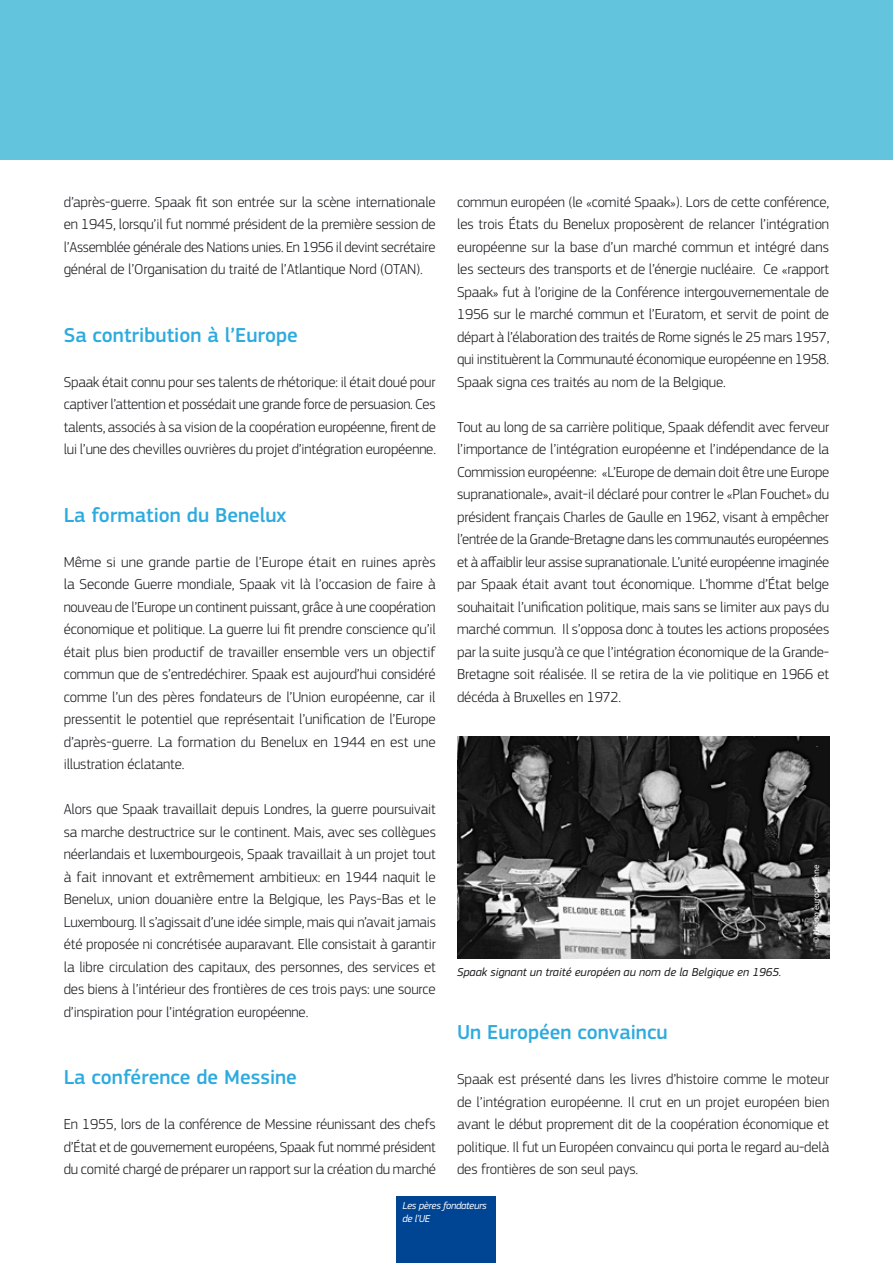
<style>
.page{position:relative;width:893px;height:1263px;background:#fff}
.page>*{position:absolute;margin:0;border:0;box-sizing:border-box;transform-origin:0 0}
.t1{font:500 21px "EC Square Sans Pro";color:#2eabde}
.t2{font:300 15px/22.5px "EC Square Sans Pro";letter-spacing:-.01em;color:#1a171c;text-align:justify}
.t3{font:italic 12px "EC Square Sans Pro";color:#1a171c}
.t4{font:italic 10.5px/12.6px "EC Square Sans Pro";letter-spacing:-.03em;color:#fff}
.t5{font:9px "Myriad Pro";color:#fff}
</style>
<div class="page">
<div style="left:0;top:0;width:893px;height:160px;background:#62c4dd"></div>
<img style="left:457px;top:736px;width:372px;height:222px">
<div style="left:397px;top:1196px;width:99px;height:67px;background:#004494"></div>
<p class="t2" style="left:64px;top:190px;width:374px">d’après-guerre. Spaak fit son entrée sur la scène internationale en 1945, lorsqu’il fut nommé président de la première session de l’Assemblée générale des Nations unies. En 1956 il devint secrétaire général de l’Organisation du traité de l’Atlantique Nord (OTAN).</p>
<h1 class="t1" style="left:64px;top:322px;width:236px">Sa contribution à l’Europe</h1>
<p class="t2" style="left:64px;top:370px;width:374px">Spaak était connu pour ses talents de rhétorique: il était doué pour captiver l’attention et possédait une grande force de persuasion. Ces talents, associés à sa vision de la coopération européenne, firent de lui l’une des chevilles ouvrières du projet d’intégration européenne.</p>
<h1 class="t1" style="left:64px;top:502px;width:224px">La formation du Benelux</h1>
<p class="t2" style="left:64px;top:550px;width:374px">Même si une grande partie de l’Europe était en ruines après la Seconde Guerre mondiale, Spaak vit là l’occasion de faire à nouveau de l’Europe un continent puissant, grâce à une coopération économique et politique. La guerre lui fit prendre conscience qu’il était plus bien productif de travailler ensemble vers un objectif commun que de s’entredéchirer. Spaak est aujourd’hui considéré comme l’un des pères fondateurs de l’Union européenne, car il pressentit le potentiel que représentait l’unification de l’Europe d’après-guerre. La formation du Benelux en 1944 en est une illustration éclatante.</p>
<p class="t2" style="left:64px;top:798px;width:374px">Alors que Spaak travaillait depuis Londres, la guerre poursuivait sa marche destructrice sur le continent. Mais, avec ses collègues néerlandais et luxembourgeois, Spaak travaillait à un projet tout à fait innovant et extrêmement ambitieux: en 1944 naquit le Benelux, union douanière entre la Belgique, les Pays-Bas et le Luxembourg. Il s’agissait d’une idée simple, mais qui n’avait jamais été proposée ni concrétisée auparavant. Elle consistait à garantir la libre circulation des capitaux, des personnes, des services et des biens à l’intérieur des frontières de ces trois pays: une source d’inspiration pour l’intégration européenne.</p>
<p class="t2" style="left:457px;top:190px;width:374px">commun européen (le «comité Spaak»). Lors de cette conférence, les trois États du Benelux proposèrent de relancer l’intégration européenne sur la base d’un marché commun et intégré dans les secteurs des transports et de l’énergie nucléaire. Ce «rapport Spaak» fut à l’origine de la Conférence intergouvernementale de 1956 sur le marché commun et l’Euratom, et servit de point de départ à l’élaboration des traités de Rome signés le 25 mars 1957, qui instituèrent la Communauté économique européenne en 1958.<br>Spaak signa ces traités au nom de la Belgique.</p>
<p class="t2" style="left:457px;top:415px;width:374px">Tout au long de sa carrière politique, Spaak défendit avec ferveur l’importance de l’intégration européenne et l’indépendance de la Commission européenne: «L’Europe de demain doit être une Europe supranationale», avait-il déclaré pour contrer le «Plan Fouchet» du président français Charles de Gaulle en 1962, visant à empêcher l’entrée de la Grande-Bretagne dans les communautés européennes et à affaiblir leur assise supranationale. L’unité européenne imaginée par Spaak était avant tout économique. L’homme d’État belge souhaitait l’unification politique, mais sans se limiter aux pays du marché commun. Il s’opposa donc à toutes les actions proposées par la suite jusqu’à ce que l’intégration économique de la Grande-Bretagne soit réalisée. Il se retira de la vie politique en 1966 et décéda à Bruxelles en 1972.</p>
<p class="t3" style="left:457px;top:965px;width:326px">Spaak signant un traité européen au nom de la Belgique en 1965.</p>
<p class="t5" style="left:811px;top:943px;width:80px;rotate:-90deg">© Union européenne</p>
<h1 class="t1" style="left:457px;top:1020px;width:212px">Un Européen convaincu</h1>
<p class="t2" style="left:457px;top:1068px;width:374px">Spaak est présenté dans les livres d’histoire comme le moteur de l’intégration européenne. Il crut en un projet européen bien avant le début proprement dit de la coopération économique et politique. Il fut un Européen convaincu qui porta le regard au-delà des frontières de son seul pays.</p>
<p class="t4" style="left:402px;top:1199px;width:86px">Les pères fondateurs de l’UE</p>
<h1 class="t1" style="left:64px;top:1065px;width:235px">La conférence de Messine</h1>
<p class="t2" style="left:64px;top:1113px;width:374px">En 1955, lors de la conférence de Messine réunissant des chefs d’État et de gouvernement européens, Spaak fut nommé président du comité chargé de préparer un rapport sur la création du marché</p>
</div>
